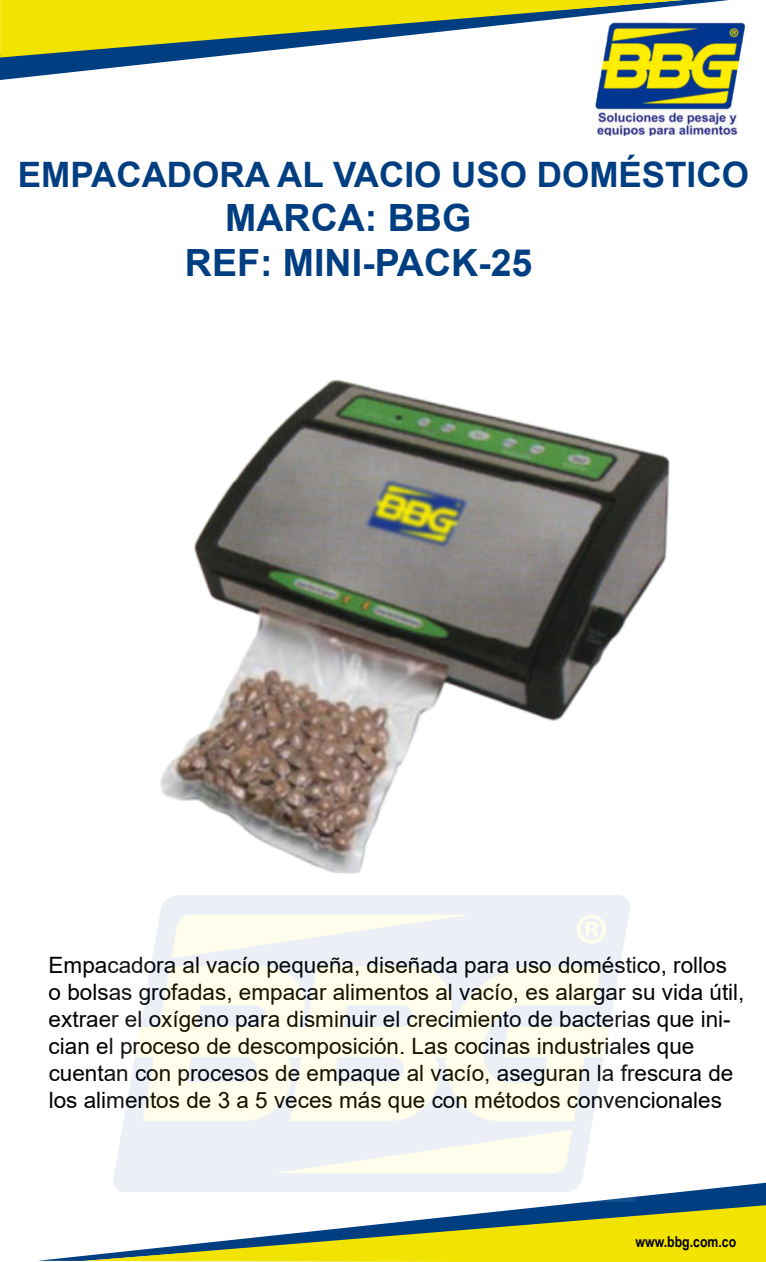
<style>
.page{position:relative;width:766px;height:1262px;background:#fff}
.page>*{position:absolute;margin:0;border:0;box-sizing:border-box;transform-origin:0 0}
.t1{font:700 37.5px/45px "Arial";color:#003e82;text-align:center}
.t2{font:700 35px "Arial";color:#003e82}
.t3{font:22.5px/27px "Arial";color:#000}
.t4{font:700 15px "Arial Narrow";color:#000}
</style>
<div class="page">
<svg style="left:0;top:0;width:682px;height:43px;fill:#f3e300"></svg>
<svg style="left:45px;top:1182px;width:720px;height:78px"></svg>
<svg style="left:84px;top:1205px;width:681px;height:56px"></svg>
<img style="left:592px;top:21px;width:153px;height:22px">
<img style="left:108px;top:1143px;width:527px;height:58px">
<img style="left:0;top:43px;width:743px;height:1100px">
<h2 class="t2" style="left:18px;top:150px;width:732px">EMPACADORA AL VACIO USO DOMÉSTICO</h2>
<h1 class="t1" style="left:185px;top:195px;width:349px">MARCA: BBG<br>REF: MINI-PACK-25</h1>
<p class="t3" style="left:49px;top:951px;width:697px">Empacadora al vacío pequeña, diseñada para uso doméstico, rollos o bolsas grofadas, empacar alimentos al vacío, es alargar su vida útil, extraer el oxígeno para disminuir el crecimiento de bacterias que ini&shy;cian el proceso de descomposición. Las cocinas industriales que cuentan con procesos de empaque al vacío, aseguran la frescura de los alimentos de 3 a 5 veces más que con métodos convencionales</p>
<p class="t4" style="left:635px;top:1230px;width:102px">www.bbg.com.co</p>
</div>
